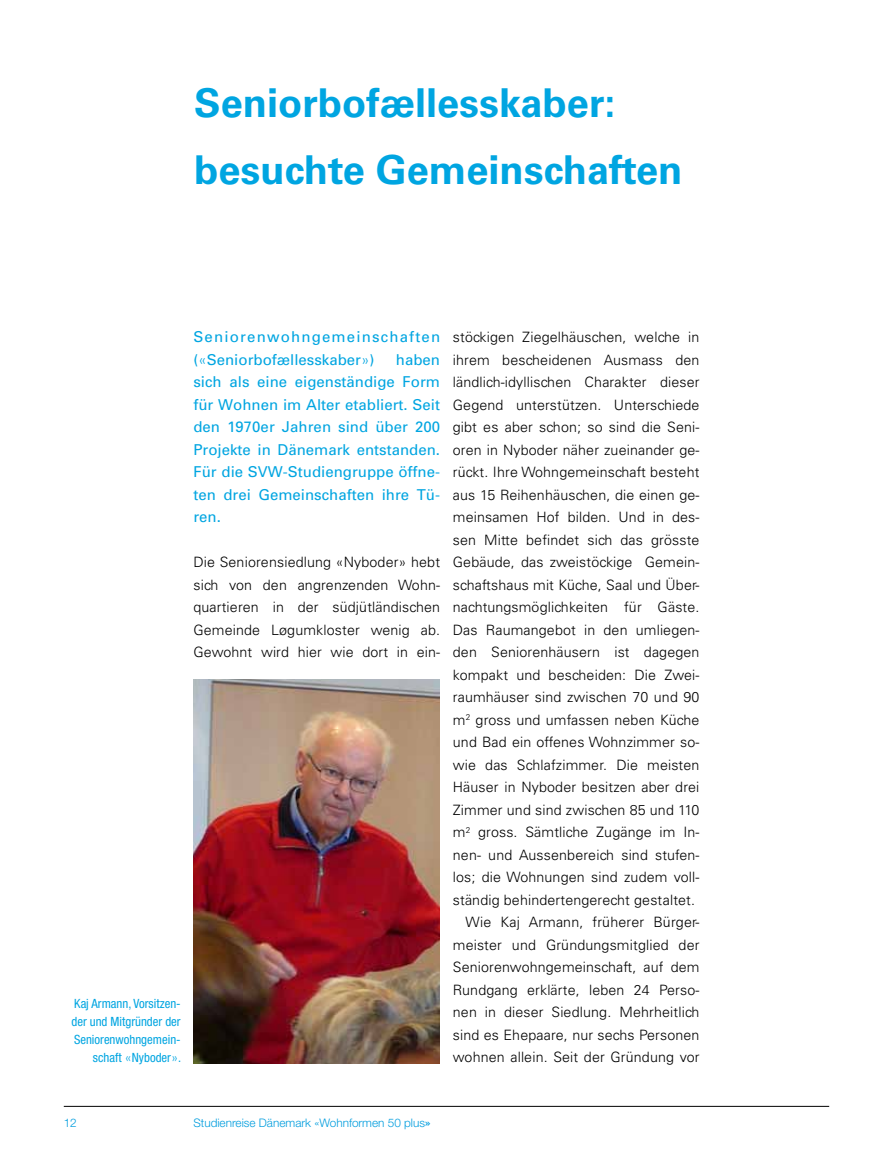
<style>
.page{position:relative;width:893px;height:1170px;background:#fff}
.page>*{position:absolute;margin:0;border:0;box-sizing:border-box;transform-origin:0 0}
.t1{font:700 39.75px/67.5px "Univers CE";color:#00a5e1}
.t2{font:15px/22.5px "Univers";color:#00a5e1;text-align:justify}
.t3{font:15px/22.5px "Univers";letter-spacing:.08em;color:#00a5e1}
.t4{font:300 14.25px/22.5px "Univers CE";letter-spacing:.01em;color:#000;text-align:justify}
.t5{font:condensed 12.75px/18px "Helvetica Neue";color:#00a5e1;text-align:right}
.t6{font:300 11.7px "Helvetica Neue";color:#009dde}
.s1{font-family:"Univers CE";font-weight:300}
.s2{font-family:"Univers CE";font-weight:300;font-stretch:normal}
.s3{font-family:"DIN Mittelschrift";font-weight:400}
</style>
<div class="page">
<hr style="left:64px;top:1105px;width:765px;height:1px;background:#000">
<img style="left:193px;top:679px;width:246px;height:384px">
<h1 class="t1" style="left:194px;top:70px;width:490px">Seniorbofællesskaber: besuchte Gemeinschaften</h1>
<p class="t3" style="left:193px;top:325px;width:248px">Seniorenwohngemeinschaften (<span class="s1">«</span>Seniorbofællesskaber<span class="s1">»</span>)</p>
<p class="t2" style="left:193px;top:348px;width:248px;text-indent:202px">haben sich als eine eigenständige Form für Wohnen im Alter etabliert. Seit den 1970er Jahren sind über 200<br>Projekte in Dänemark entstanden.<br>Für die SVW-Studiengruppe öffne&shy;ten drei Gemeinschaften ihre Tü&shy;ren.</p>
<p class="t4" style="left:193px;top:551px;width:248px">Die Seniorensiedlung «Nyboder» hebt sich von den angrenzenden Wohn&shy;quartieren in der südjütländischen Gemeinde Løgumkloster wenig ab.<br>Gewohnt wird hier wie dort in ein-</p>
<p class="t5" style="left:71px;top:994px;width:111px">Kaj Armann, Vorsitzen&shy;der und Mitgründer der<br>Seniorenwohngemein&shy;schaft <span class="s2">«</span>Nyboder<span class="s2">»</span>.</p>
<p class="t4" style="left:453px;top:326px;width:248px">stöckigen Ziegelhäuschen, welche in</p>
<p class="t4" style="left:453px;top:348px;width:248px">ihrem bescheidenen Ausmass den</p>
<p class="t4" style="left:453px;top:371px;width:248px">ländlich-idyllischen Charakter dieser</p>
<p class="t4" style="left:453px;top:393px;width:248px">Gegend unterstützen. Unterschiede</p>
<p class="t4" style="left:453px;top:416px;width:248px">gibt es aber schon; so sind die Seni-</p>
<p class="t4" style="left:453px;top:438px;width:248px">oren in Nyboder näher zueinander ge-</p>
<p class="t4" style="left:453px;top:461px;width:248px">rückt. Ihre Wohngemeinschaft besteht</p>
<p class="t4" style="left:453px;top:483px;width:248px">aus 15 Reihenhäuschen, die einen ge-</p>
<p class="t4" style="left:453px;top:506px;width:248px">meinsamen Hof bilden. Und in des-</p>
<p class="t4" style="left:453px;top:528px;width:248px">sen Mitte befindet sich das grösste</p>
<p class="t4" style="left:453px;top:551px;width:248px">Gebäude, das zweistöckige Gemein-</p>
<p class="t4" style="left:453px;top:573px;width:248px">schaftshaus mit Küche, Saal und Über-</p>
<p class="t4" style="left:453px;top:596px;width:248px">nachtungsmöglichkeiten für Gäste.</p>
<p class="t4" style="left:453px;top:618px;width:248px">Das Raumangebot in den umliegen-</p>
<p class="t4" style="left:453px;top:641px;width:248px">den Seniorenhäusern ist dagegen</p>
<p class="t4" style="left:453px;top:663px;width:248px">kompakt und bescheiden: Die Zwei-</p>
<p class="t4" style="left:453px;top:686px;width:248px">raumhäuser sind zwischen 70 und 90</p>
<p class="t4" style="left:453px;top:708px;width:248px">m<sup>2</sup> gross und umfassen neben Küche</p>
<p class="t4" style="left:453px;top:731px;width:248px">und Bad ein offenes Wohnzimmer so-</p>
<p class="t4" style="left:453px;top:753px;width:248px">wie das Schlafzimmer. Die meisten</p>
<p class="t4" style="left:453px;top:776px;width:248px">Häuser in Nyboder besitzen aber drei</p>
<p class="t4" style="left:453px;top:798px;width:248px">Zimmer und sind zwischen 85 und 110</p>
<p class="t4" style="left:453px;top:821px;width:248px">m<sup>2</sup> gross. Sämtliche Zugänge im In-</p>
<p class="t4" style="left:453px;top:843px;width:248px">nen- und Aussenbereich sind stufen-</p>
<p class="t4" style="left:453px;top:866px;width:248px">los; die Wohnungen sind zudem voll-</p>
<p class="t4" style="left:453px;top:888px;width:244px">ständig behindertengerecht gestaltet.</p>
<p class="t4" style="left:466px;top:911px;width:235px">Wie Kaj Armann, früherer Bürger-</p>
<p class="t4" style="left:453px;top:933px;width:248px">meister und Gründungsmitglied der</p>
<p class="t4" style="left:453px;top:956px;width:248px">Seniorenwohngemeinschaft, auf dem</p>
<p class="t4" style="left:453px;top:978px;width:248px">Rundgang erklärte, leben 24 Perso-</p>
<p class="t4" style="left:453px;top:1001px;width:248px">nen in dieser Siedlung. Mehrheitlich</p>
<p class="t4" style="left:453px;top:1023px;width:248px">sind es Ehepaare, nur sechs Personen</p>
<p class="t4" style="left:453px;top:1046px;width:248px">wohnen allein. Seit der Gründung vor</p>
<p class="t6" style="left:64px;top:1115px;width:15px">12</p>
<p class="t6" style="left:193px;top:1115px;width:239px">Studienreise Dänemark «Wohnformen 50 plus<span class="s3">»</span></p>
</div>
